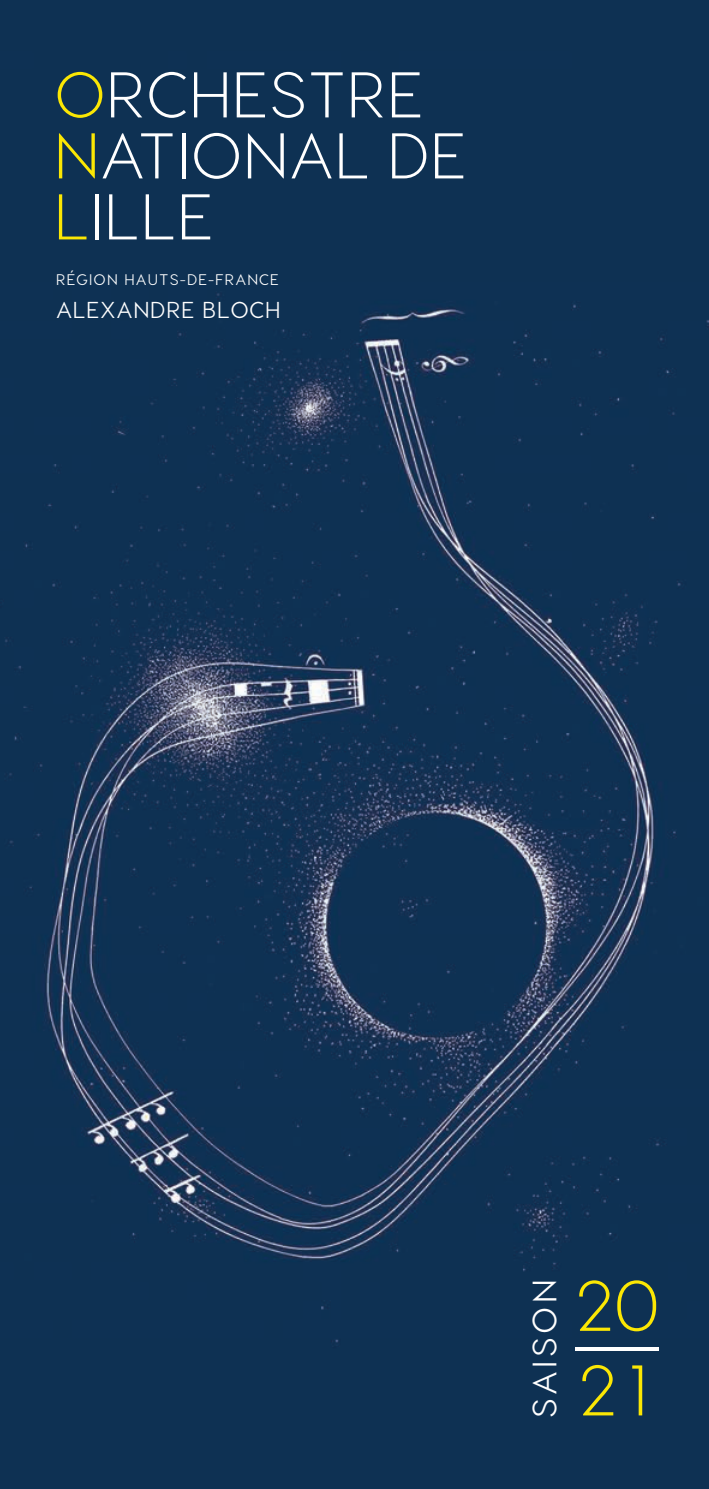
<style>
.page{position:relative;width:709px;height:1489px;background:#fff}
.page>*{position:absolute;margin:0;border:0;box-sizing:border-box;transform-origin:0 0}
.t1{font:300 77px "Visby CF";color:#fff}
.t2{font:300 71.5px "Visby CF";color:#fbe704}
.t3{font:300 64.5px/61px "Visby CF";letter-spacing:.01em;color:#fff}
.t4{font:500 33.75px "Visby CF";letter-spacing:.11em;color:#fff}
.t5{font:500 23px "Visby CF";letter-spacing:.025em;color:#fff}
.t6{font:500 15.25px "Visby CF";letter-spacing:.07em;color:#fff}
.s1{color:#fbe704}
</style>
<div class="page">
<img style="left:0;top:0;width:709px;height:1488px">
<p class="t3" style="left:54px;top:63px;width:414px"><span class="s1">O</span>RCHESTRE<br><span class="s1">N</span>ATIONAL DE<br><span class="s1">L</span>ILLE</p>
<p class="t6" style="left:56px;top:270px;width:224px">RÉGION HAUTS-DE-FRANCE</p>
<p class="t5" style="left:56px;top:296px;width:226px">ALEXANDRE BLOCH</p>
<p class="t4" style="left:524px;top:1418px;width:141px;rotate:-90deg">SAISON</p>
<p class="t2" style="left:576px;top:1262px;width:85px">20</p>
<p class="t1" style="left:571px;top:1296px;width:92px">——</p>
<p class="t2" style="left:579px;top:1346px;width:70px">2 1</p>
</div>
